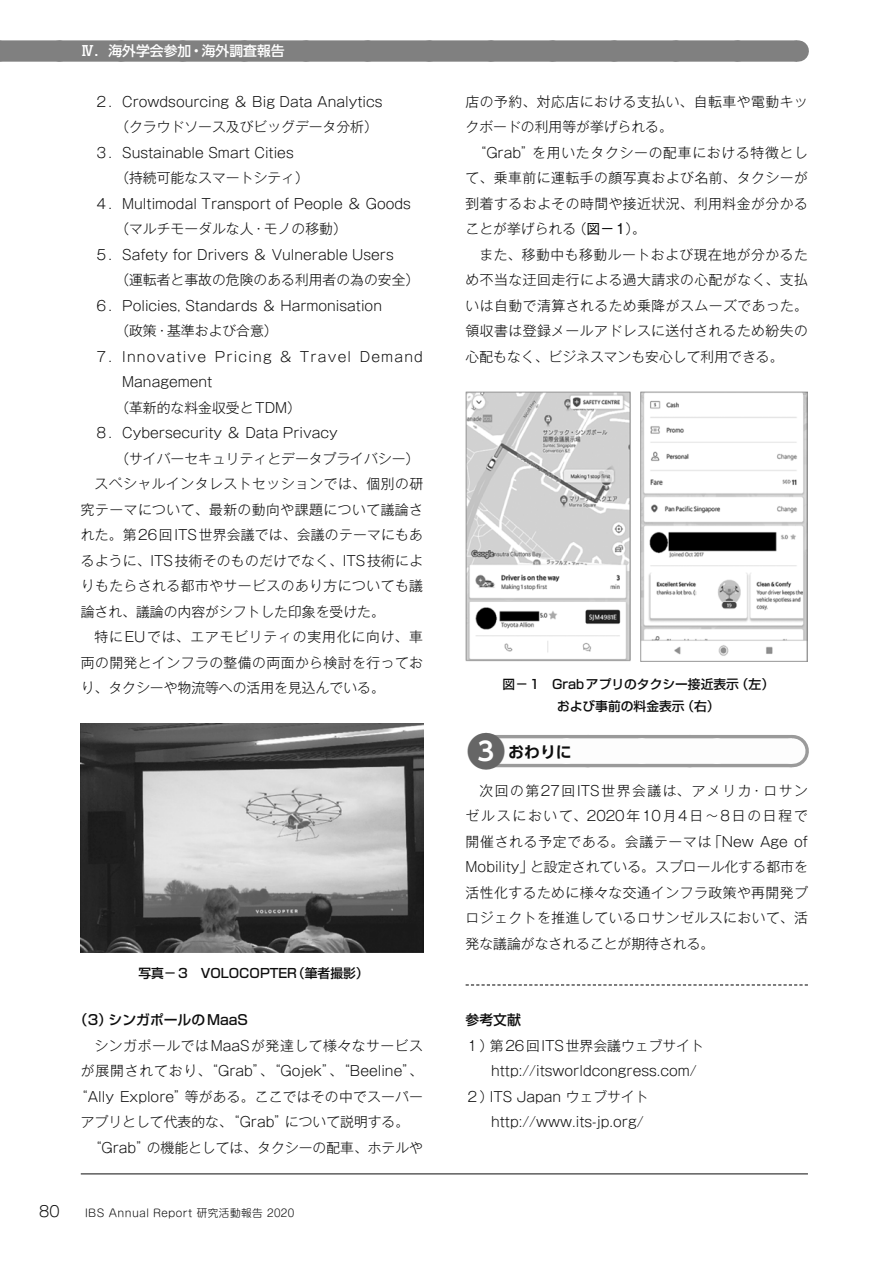
<style>
.page{position:relative;width:893px;height:1263px;background:#fff}
.page>*{position:absolute;margin:0;border:0;box-sizing:border-box;transform-origin:0 0}
.t1{font:700 15.9px "UD Shin Go Pro De";color:#0d0d0d}
.t2{font:300 14.85px "Gothic MB101 Pro";color:#0d0d0d}
.t3{font:300 13.8px/25.5px "Gothic MB101 Pro";color:#0d0d0d;text-align:justify}
.t4{font:300 13.8px "Gothic MB101 Pro";letter-spacing:.035em;color:#0d0d0d}
.t5{font:300 13.8px "Gothic MB101 Pro";letter-spacing:.085em;color:#0d0d0d}
.t6{font:300 13.8px "Gothic MB101 Pro";letter-spacing:.055em;color:#0d0d0d}
.t7{font:300 13.8px "Gothic MB101 Pro";letter-spacing:.04em;color:#0d0d0d}
.t8{font:300 13.8px "Gothic MB101 Pro";letter-spacing:.06em;color:#0d0d0d}
.t9{font:500 13.8px "Shin Go Pro";color:#0d0d0d}
.t10{font:500 13.8px "UD Shin Go Pro";color:#fff}
.t11{font:500 12.75px/21.3px "Shin Go Pro";color:#0d0d0d;text-align:center}
.t12{font:300 10.65px "Shin M Go Pro";letter-spacing:.04em;color:#0d0d0d}
.s1{font-weight:400}
.s2{font-size:41.4px;color:#666}
.s3{font-size:25.5px;color:#fff}
</style>
<div class="page">
<hr style="left:81px;top:1174px;width:727px;height:1px;background:#0d0d0d">
<div style="left:0;top:40px;width:797px;height:22px;background:#808080"></div>
<svg style="left:59px;top:40px;width:707px;height:22px"></svg>
<svg style="left:797px;top:40px;width:1px;height:22px"></svg>
<img style="left:81px;top:723px;width:342px;height:230px">
<svg style="left:487px;top:735px;width:305px;height:32px"></svg>
<hr style="left:486px;top:735px;width:1px;height:32px;background:#9a9a9a">
<hr style="left:792px;top:735px;width:1px;height:32px;background:#9a9a9a">
<div style="left:491px;top:738px;width:301px;height:26px;background:#fdfdfd"></div>
<svg style="left:566px;top:735px;width:188px;height:32px"></svg>
<svg style="left:792px;top:738px;width:1px;height:26px"></svg>
<svg style="left:466px;top:984px;width:342px;height:1px"></svg>
<img style="left:466px;top:392px;width:342px;height:269px">
<p class="t10" style="left:81px;top:40px;width:205px">Ⅳ．海外学会参加・海外調査報告</p>
<p class="t3" style="left:95px;top:87px;width:289px">２．Crowdsourcing ＆ Big Data Analytics</p>
<p class="t3" style="left:115px;top:112px;width:264px">（クラウドソース及びビッグデータ分析）</p>
<p class="t3" style="left:95px;top:138px;width:201px">３．Sustainable Smart Cities</p>
<p class="t3" style="left:115px;top:163px;width:195px">（持続可能なスマートシティ）</p>
<p class="t3" style="left:95px;top:189px;width:318px">４．Multimodal Transport of People ＆ Goods</p>
<p class="t3" style="left:115px;top:214px;width:233px">（マルチモーダルな人・モノの移動）</p>
<p class="t3" style="left:95px;top:240px;width:301px">５．Safety for Drivers ＆ Vulnerable Users</p>
<p class="t3" style="left:115px;top:265px;width:306px">（運転者と事故の危険のある利用者の為の安全）</p>
<p class="t3" style="left:95px;top:291px;width:289px">６．Policies, Standards ＆ Harmonisation</p>
<p class="t3" style="left:115px;top:316px;width:164px">（政策・基準および合意）</p>
<p class="t5" style="left:95px;top:345px;width:330px">７．Innovative Pricing &amp; Travel Demand</p>
<p class="t3" style="left:122px;top:367px;width:92px">Management</p>
<p class="t3" style="left:115px;top:393px;width:187px">（革新的な料金収受とTDM）</p>
<p class="t3" style="left:95px;top:418px;width:245px">８．Cybersecurity ＆ Data Privacy</p>
<p class="t3" style="left:115px;top:444px;width:306px">（サイバーセキュリティとデータプライバシー）</p>
<p class="t4" style="left:95px;top:473px;width:330px">スペシャルインタレストセッションでは、個別の研</p>
<p class="t4" style="left:81px;top:498px;width:344px">究テーマについて、最新の動向や課題について議論さ</p>
<p class="t3" style="left:81px;top:520px;width:344px">れた。第26回ITS世界会議では、会議のテーマにもあ</p>
<p class="t3" style="left:81px;top:546px;width:344px">るように、ITS技術そのものだけでなく、ITS技術によ</p>
<p class="t4" style="left:81px;top:575px;width:344px">りもたらされる都市やサービスのあり方についても議</p>
<p class="t3" style="left:81px;top:597px;width:306px">論され、議論の内容がシフトした印象を受けた。</p>
<p class="t8" style="left:95px;top:626px;width:330px">特にEUでは、エアモビリティの実用化に向け、車</p>
<p class="t4" style="left:81px;top:651px;width:344px">両の開発とインフラの整備の両面から検討を行ってお</p>
<p class="t3" style="left:81px;top:673px;width:306px">り、タクシーや物流等への活用を見込んでいる。</p>
<p class="t11" style="left:138px;top:961px;width:232px">写真－3　VOLOCOPTER（筆者撮影）</p>
<p class="t9" style="left:74px;top:1008px;width:176px">（3）シンガポールのMaaS</p>
<p class="t7" style="left:95px;top:1034px;width:330px">シンガポールではMaaSが発達して様々なサービス</p>
<p class="t3" style="left:81px;top:1056px;width:344px">が展開されており、“Grab”、“Gojek”、“Beeline”、</p>
<p class="t3" style="left:74px;top:1082px;width:351px">“Ally Explore”等がある。ここではその中でスーパー</p>
<p class="t3" style="left:81px;top:1107px;width:330px">アプリとして代表的な、“Grab”について説明する。</p>
<p class="t3" style="left:88px;top:1133px;width:337px">“Grab”の機能としては、タクシーの配車、ホテルや</p>
<p class="t2" style="left:39px;top:1198px;width:22px">80</p>
<p class="t12" style="left:85px;top:1204px;width:211px">IBS Annual Report 研究活動報告 2020</p>
<p class="t4" style="left:466px;top:90px;width:344px">店の予約、対応店における支払い、自転車や電動キッ</p>
<p class="t3" style="left:466px;top:112px;width:209px">クボードの利用等が挙げられる。</p>
<p class="t6" style="left:472px;top:141px;width:337px">“Grab”を用いたタクシーの配車における特徴とし</p>
<p class="t4" style="left:466px;top:166px;width:344px">て、乗車前に運転手の顔写真および名前、タクシーが</p>
<p class="t4" style="left:466px;top:192px;width:344px">到着するおよその時間や接近状況、利用料金が分かる</p>
<p class="t3" style="left:466px;top:214px;width:182px">ことが挙げられる（<span class="s1">図－1</span>）。</p>
<p class="t4" style="left:479px;top:243px;width:330px">また、移動中も移動ルートおよび現在地が分かるた</p>
<p class="t4" style="left:466px;top:268px;width:344px">め不当な迂回走行による過大請求の心配がなく、支払</p>
<p class="t4" style="left:466px;top:294px;width:344px">いは自動で清算されるため乗降がスムーズであった。</p>
<p class="t4" style="left:466px;top:320px;width:344px">領収書は登録メールアドレスに送付されるため紛失の</p>
<p class="t3" style="left:466px;top:342px;width:319px">心配もなく、ビジネスマンも安心して利用できる。</p>
<p class="t11" style="left:503px;top:672px;width:273px">図－1　Grabアプリのタクシー接近表示（左）および事前の料金表示（右）</p>
<p class="t1" style="left:466px;top:739px;width:108px"><span class="s2">●</span><span class="s3">3</span> おわりに</p>
<p class="t3" style="left:466px;top:776px;width:344px;text-indent:14px">次回の第27回ITS世界会議は、アメリカ・ロサンゼルスにおいて、2020年10月4日～8日の日程で開催される予定である。会議テーマは「New Age of Mobility」と設定されている。スプロール化する都市を活性化するために様々な交通インフラ政策や再開発プロジェクトを推進しているロサンゼルスにおいて、活発な議論がなされることが期待される。</p>
<p class="t9" style="left:466px;top:1009px;width:57px">参考文献</p>
<p class="t3" style="left:466px;top:1031px;width:240px">１）第26回ITS世界会議ウェブサイト</p>
<p class="t3" style="left:491px;top:1056px;width:207px">http://itsworldcongress.com/</p>
<p class="t3" style="left:466px;top:1082px;width:185px">２）ITS Japan ウェブサイト</p>
<p class="t3" style="left:491px;top:1107px;width:154px">http://www.its-jp.org/</p>
</div>
